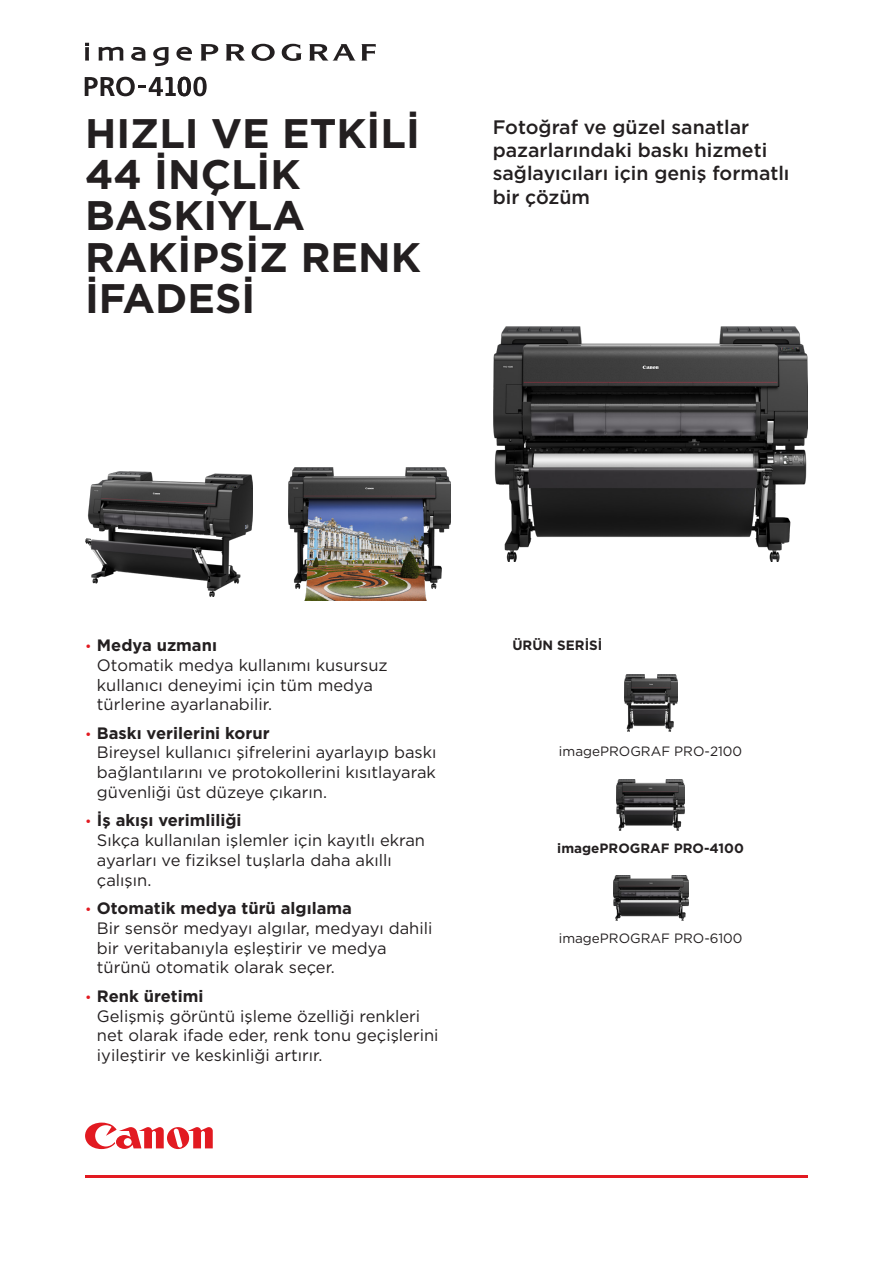
<style>
.page{position:relative;width:893px;height:1263px;background:#fff}
.page>*{position:absolute;margin:0;border:0;box-sizing:border-box;transform-origin:0 0}
.COVER_HEADER_LARGE{font:700 41.25px/41.2px "Gotham";color:#231f20}
.INTRO{font:500 19.5px/23.4px "Gotham";color:#231f20}
.t1{font:16.5px/19.8px "Gotham";color:#231f20}
.BODY{font:13.5px "Gotham";color:#231f20}
.BODY-2{font:700 13.5px "Gotham";color:#231f20}
.SUBHEAD{font:700 13.5px "Gotham";color:#231f20}
.s1{font-size:13.5px;color:#e21a21}
.s2{font-weight:700}
</style>
<div class="page">
<svg style="left:85px;top:1122px;width:128px;height:28px"></svg>
<hr style="left:85px;top:1175px;width:723px;height:3px;background:#e21a21">
<img style="left:493px;top:327px;width:315px;height:234px">
<img style="left:288px;top:467px;width:162px;height:134px">
<img style="left:85px;top:471px;width:167px;height:126px">
<svg style="left:200px;top:44px;width:18px;height:17px"></svg>
<svg style="left:225px;top:44px;width:20px;height:17px"></svg>
<svg style="left:252px;top:44px;width:23px;height:17px"></svg>
<svg style="left:282px;top:44px;width:20px;height:17px"></svg>
<svg style="left:309px;top:44px;width:67px;height:17px"></svg>
<svg style="left:85px;top:43px;width:4px;height:18px"></svg>
<svg style="left:99px;top:47px;width:24px;height:14px"></svg>
<svg style="left:131px;top:47px;width:14px;height:14px"></svg>
<svg style="left:153px;top:47px;width:16px;height:19px"></svg>
<svg style="left:176px;top:47px;width:16px;height:14px"></svg>
<svg style="left:85px;top:77px;width:122px;height:19px"></svg>
<img style="left:624px;top:674px;width:53px;height:57px">
<img style="left:617px;top:779px;width:68px;height:51px">
<img style="left:613px;top:875px;width:75px;height:45px">
<p class="COVER_HEADER_LARGE" style="left:85px;top:112px;width:337px">HIZLI VE ETKILI<br>44 INÇLIK<br>BASKIYLA<br>RAKIPSIZ RENK<br>IFADESI</p>
<p class="INTRO" style="left:493px;top:115px;width:298px">Fotoğraf ve güzel sanatlar pazarlarındaki baskı hizmeti sağlayıcıları için geniş formatlı bir çözüm</p>
<p class="t1" style="left:97px;top:635px;width:292px;text-indent:-12px"><span class="s1">•</span> <span class="s2">Medya uzmanı<br></span>Otomatik medya kullanımı kusursuz kullanıcı deneyimi için tüm medya türlerine ayarlanabilir.</p>
<p class="t1" style="left:97px;top:722px;width:341px;text-indent:-12px"><span class="s1">•</span> <span class="s2">Baskı verilerini korur<br></span>Bireysel kullanıcı şifrelerini ayarlayıp baskı bağlantılarını ve protokollerini kısıtlayarak güvenliği üst düzeye çıkarın.</p>
<p class="t1" style="left:97px;top:810px;width:330px;text-indent:-12px"><span class="s1">•</span> <span class="s2">İş akışı verimliliği<br></span>Sıkça kullanılan işlemler için kayıtlı ekran ayarları ve fiziksel tuşlarla daha akıllı çalışın.</p>
<p class="t1" style="left:97px;top:898px;width:337px;text-indent:-12px"><span class="s1">•</span> <span class="s2">Otomatik medya türü algılama<br></span>Bir sensör medyayı algılar, medyayı dahili bir veritabanıyla eşleştirir ve medya türünü otomatik olarak seçer.</p>
<p class="t1" style="left:97px;top:986px;width:343px;text-indent:-12px"><span class="s1">•</span> <span class="s2">Renk üretimi<br></span>Gelişmiş görüntü işleme özelliği renkleri net olarak ifade eder, renk tonu geçişlerini iyileştirir ve keskinliği artırır.</p>
<p class="SUBHEAD" style="left:512px;top:636px;width:92px">ÜRÜN SERISI</p>
<p class="BODY" style="left:559px;top:743px;width:185px">imagePROGRAF PRO-2100</p>
<p class="BODY-2" style="left:557px;top:839px;width:188px">imagePROGRAF PRO-4100</p>
<p class="BODY" style="left:559px;top:929px;width:185px">imagePROGRAF PRO-6100</p>
</div>
